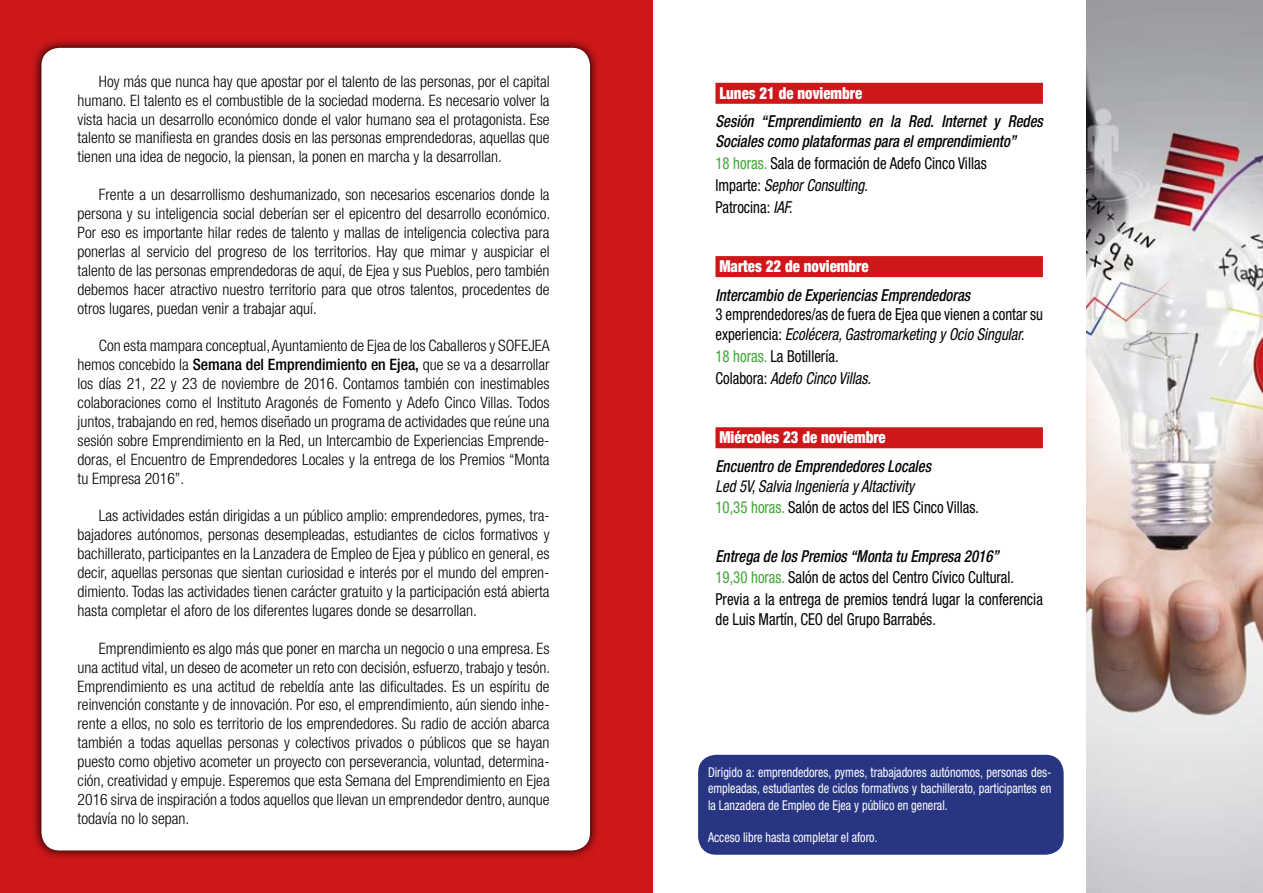
<style>
.page{position:relative;width:1263px;height:893px;background:#fff}
.page>*{position:absolute;margin:0;border:0;box-sizing:border-box;transform-origin:0 0}
.t1{font:condensed 16.5px/21.9px "Helvetica Neue LT Std";color:#000;scale:.9 1}
.t2{font:italic 500 condensed 16.5px/19.8px "Helvetica Neue LT Std";color:#000;scale:.9 1}
.t3{font:italic condensed 16.5px/21.9px "Helvetica Neue LT Std";color:#000;scale:.9 1}
.t4{font:900 condensed 16.5px "Helvetica Neue LT Std";color:#fff;scale:.9 1}
.t5{font:300 condensed 15.75px/18.9px "Helvetica Neue LT Std";color:#000;text-align:justify}
.t6{font:condensed 13.5px/16.2px "Helvetica Neue LT Std";color:#fff;text-align:justify;scale:.9 1}
.s1{font-weight:500}
.s2{color:#40a535}
.s3{font-style:italic}
.s4{font-style:normal;color:#40a535}
.s5{font-style:normal}
.s6{font-weight:500;font-style:italic}
</style>
<div class="page">
<div style="left:698px;top:755px;width:366px;height:100px;background:#273583;border-radius:18px"></div>
<div style="left:0;top:0;width:652px;height:893px;background:#cd1719"></div>
<img style="left:1086px;top:0;width:177px;height:893px">
<div style="left:715px;top:83px;width:328px;height:21px;background:#cd1719"></div>
<div style="left:715px;top:256px;width:328px;height:21px;background:#cd1719"></div>
<div style="left:715px;top:427px;width:328px;height:21px;background:#cd1719"></div>
<svg style="left:34px;top:41px;width:563px;height:817px;background:#9a1516"></svg>
<div style="left:41px;top:48px;width:549px;height:802px;background:#fff;border-radius:18px"></div>
<p class="t5" style="left:78px;top:72px;width:474px;text-indent:21px">Hoy más que nunca hay que apostar por el talento de las personas, por el capital humano. El talento es el combustible de la sociedad moderna. Es necesario volver la vista hacia un desarrollo económico donde el valor humano sea el protagonista. Ese talento se manifiesta en grandes dosis en las personas emprendedoras, aquellas que tienen una idea de negocio, la piensan, la ponen en marcha y la desarrollan.</p>
<p class="t5" style="left:78px;top:185px;width:474px;text-indent:21px">Frente a un desarrollismo deshumanizado, son necesarios escenarios donde la persona y su inteligencia social deberían ser el epicentro del desarrollo económico.<br>Por eso es importante hilar redes de talento y mallas de inteligencia colectiva para ponerlas al servicio del progreso de los territorios. Hay que mimar y auspiciar el talento de las personas emprendedoras de aquí, de Ejea y sus Pueblos, pero también debemos hacer atractivo nuestro territorio para que otros talentos, procedentes de otros lugares, puedan venir a trabajar aquí.</p>
<p class="t5" style="left:78px;top:336px;width:474px;text-indent:21px">Con esta mampara conceptual, Ayuntamiento de Ejea de los Caballeros y SOFEJEA hemos concebido la <span class="s1">Semana del Emprendimiento en Ejea,</span> que se va a desarrollar los días 21, 22 y 23 de noviembre de 2016. Contamos también con inestimables colaboraciones como el Instituto Aragonés de Fomento y Adefo Cinco Villas. Todos juntos, trabajando en red, hemos diseñado un programa de actividades que reúne una sesión sobre Emprendimiento en la Red, un Intercambio de Experiencias Emprende&shy;doras, el Encuentro de Emprendedores Locales y la entrega de los Premios “Monta tu Empresa 2016”.</p>
<p class="t5" style="left:78px;top:506px;width:474px;text-indent:21px">Las actividades están dirigidas a un público amplio: emprendedores, pymes, tra&shy;bajadores autónomos, personas desempleadas, estudiantes de ciclos formativos y bachillerato, participantes en la Lanzadera de Empleo de Ejea y público en general, es decir, aquellas personas que sientan curiosidad e interés por el mundo del empren&shy;dimiento. Todas las actividades tienen carácter gratuito y la participación está abierta hasta completar el aforo de los diferentes lugares donde se desarrollan.</p>
<p class="t5" style="left:78px;top:639px;width:474px;text-indent:21px">Emprendimiento es algo más que poner en marcha un negocio o una empresa. Es una actitud vital, un deseo de acometer un reto con decisión, esfuerzo, trabajo y tesón.<br>Emprendimiento es una actitud de rebeldía ante las dificultades. Es un espíritu de reinvención constante y de innovación. Por eso, el emprendimiento, aún siendo inhe&shy;rente a ellos, no solo es territorio de los emprendedores. Su radio de acción abarca también a todas aquellas personas y colectivos privados o públicos que se hayan puesto como objetivo acometer un proyecto con perseverancia, voluntad, determina&shy;ción, creatividad y empuje. Esperemos que esta Semana del Emprendimiento en Ejea 2016 sirva de inspiración a todos aquellos que llevan un emprendedor dentro, aunque todavía no lo sepan.</p>
<p class="t4" style="left:719px;top:83px;width:160px">Lunes 21 de noviembre</p>
<p class="t2" style="left:715px;top:112px;width:365px">Sesión “Emprendimiento en la Red. Internet y Redes<br>Sociales como plataformas para el emprendimiento”</p>
<p class="t1" style="left:715px;top:152px;width:303px"><span class="s2">18 horas.</span> Sala de formación de Adefo Cinco Villas<br>Imparte: <span class="s3">Sephor Consulting.<br></span>Patrocina: <span class="s3">IAF.</span></p>
<p class="t4" style="left:719px;top:256px;width:167px">Martes 22 de noviembre</p>
<p class="t2" style="left:715px;top:285px;width:285px">Intercambio de Experiencias Emprendedoras</p>
<p class="t1" style="left:715px;top:304px;width:365px;line-height:19.8px">3 emprendedores/as de fuera de Ejea que vienen a contar su experiencia: <span class="s3">Ecolécera, Gastromarketing y Ocio Singular.</span></p>
<p class="t1" style="left:715px;top:345px;width:174px"><span class="s2">18 horas.</span> La Botillería.<br>Colabora: <span class="s3">Adefo Cinco Villas.</span></p>
<p class="t4" style="left:719px;top:427px;width:186px">Miércoles 23 de noviembre</p>
<p class="t2" style="left:715px;top:456px;width:241px">Encuentro de Emprendedores Locales</p>
<p class="t3" style="left:715px;top:475px;width:294px">Led 5V, Salvia Ingeniería y Altactivity<br><span class="s4">10,35 horas.</span> <span class="s5">Salón de actos del IES Cinco Villas.</span></p>
<p class="t1" style="left:715px;top:545px;width:365px"><span class="s6">Entrega de los Premios “Monta tu Empresa 2016”<br></span><span class="s2">19,30 horas.</span> Salón de actos del Centro Cívico Cultural.<br>Previa a la entrega de premios tendrá lugar la conferencia</p>
<p class="t1" style="left:715px;top:608px;width:246px">de Luis Martín, CEO del Grupo Barrabés.</p>
<p class="t6" style="left:708px;top:764px;width:383px">Dirigido a: emprendedores, pymes, trabajadores autónomos, personas des&shy;empleadas, estudiantes de ciclos formativos y bachillerato, participantes en la Lanzadera de Empleo de Ejea y público en general.</p>
<p class="t6" style="left:708px;top:829px;width:190px">Acceso libre hasta completar el aforo.</p>
</div>
